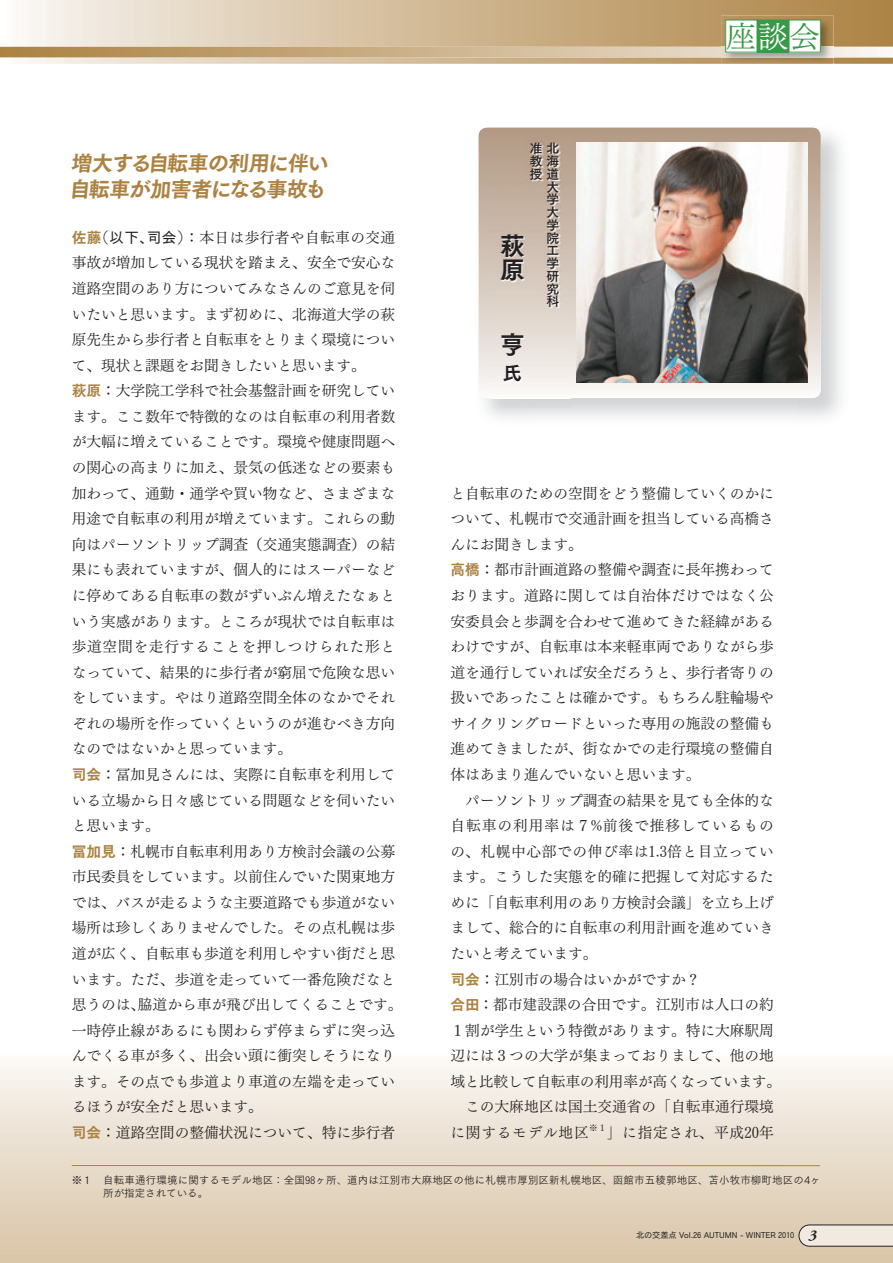
<style>
.page{position:relative;width:893px;height:1263px;background:#fff}
.page>*{position:absolute;margin:0;border:0;box-sizing:border-box;transform-origin:0 0}
.t1{font:30.15px "Tsuku Min Pro R 90 msp RKSJ H";color:#3a9948}
.t2{font:24.75px/24.8px "Tsuku Go Pro E 90 msp RKSJ H";color:#231f20}
.t3{font:21px/25.7px "Tsuku Go Pro E 90 msp RKSJ H";color:#ab8242}
.t4{font:18.75px "Tsuku Go Pro E 90 msp RKSJ H";color:#231f20}
.t5{font:14.7px/25.5px "Tsuku Min Pro R 90 msp RKSJ H";color:#231f20}
.t6{font:14.7px "Tsuku Min Pro R 90 msp RKSJ H";letter-spacing:.05em;color:#231f20}
.t7{font:12.75px/12.8px "Tsuku Go Pro B 90 msp RKSJ H";color:#231f20;text-align:right}
.t8{font:10.5px/12.8px "Tsuku Go Pro R 90 msp RKSJ H";letter-spacing:.01em;color:#231f20}
.t9{font:8.55px "Tsuku Min Pro R 90 msp RKSJ H";color:#231f20}
.t10{font:8.25px "Cezanne Pro M 90 msp RKSJ H";letter-spacing:-.01em;color:#231f20}
.s1{color:#fff}
.s2{font-family:"Tsuku Go Pro E 90 msp RKSJ H";color:#ab8242}
.s3{font-family:"Tsuku Go Pro L 90 msp RKSJ H"}
.s4{font-family:"Tsuku Go Pro D 90 msp RKSJ H"}
.s5{font-family:"Adobe Garamond Pro";font-weight:700;font-style:italic;font-size:15px}
</style>
<div class="page">
<svg style="left:0;top:1066px;width:893px;height:197px;background:#e8dccb"></svg>
<svg style="left:0;top:0;width:893px;height:64px;background:#d4be9e"></svg>
<svg style="left:0;top:47px;width:893px;height:10px;background:#cbb18a"></svg>
<img style="left:721px;top:16px;width:112px;height:48px">
<img style="left:721px;top:47px;width:112px;height:10px">
<div style="left:757px;top:20px;width:32px;height:32px;background:#3a9948"></div>
<div style="left:726px;top:20px;width:31px;height:32px;background:#fff"></div>
<div style="left:789px;top:20px;width:31px;height:32px;background:#fff"></div>
<hr style="left:72px;top:1165px;width:748px;height:1px;background:#ab8242">
<svg style="left:479px;top:128px;width:342px;height:270px"></svg>
<img style="left:576px;top:142px;width:232px;height:241px">
<img style="left:490px;top:137px;width:81px;height:271px">
<svg style="left:798px;top:1224px;width:95px;height:23px;background:#dcd5cc"></svg>
<h1 class="t1" style="left:726px;top:25px;width:95px">座<span class="s1">談</span>会</h1>
<p class="t7" style="left:530px;top:144px;width:30px">准北教海授道大<br>学<br>大<br>学<br>院<br>工<br>学<br>研<br>究<br>科</p>
<h3 class="t3" style="left:69px;top:153px;width:262px">増大する自転車の利用に伴い自転車が加害者になる事故も</h3>
<p class="t5" style="left:72px;top:227px;width:332px"><span class="s2">佐藤</span><span class="s3">（</span><span class="s4">以下、司会</span><span class="s3">）</span>：本日は歩行者や自転車の交通事故が増加している現状を踏まえ、安全で安心な道路空間のあり方についてみなさんのご意見を伺いたいと思います。まず初めに、北海道大学の萩原先生から歩行者と自転車をとりまく環境について、現状と課題をお聞きしたいと思います。<br><span class="s2">萩原</span>：大学院工学科で社会基盤計画を研究しています。ここ数年で特徴的なのは自転車の利用者数が大幅に増えていることです。環境や健康問題への関心の高まりに加え、景気の低迷などの要素も加わって、通勤・通学や買い物など、さまざまな用途で自転車の利用が増えています。これらの動向はパーソントリップ調査（交通実態調査）の結果にも表れていますが、個人的にはスーパーなどに停めてある自転車の数がずいぶん増えたなぁという実感があります。ところが現状では自転車は歩道空間を走行することを押しつけられた形となっていて、結果的に歩行者が窮屈で危険な思いをしています。やはり道路空間全体のなかでそれぞれの場所を作っていくというのが進むべき方向なのではないかと思っています。<br><span class="s2">司会</span>：冨加見さんには、実際に自転車を利用している立場から日々感じている問題などを伺いたいと思います。<br><span class="s2">冨加見</span>：札幌市自転車利用あり方検討会議の公募市民委員をしています。以前住んでいた関東地方では、バスが走るような主要道路でも歩道がない場所は珍しくありませんでした。その点札幌は歩道が広く、自転車も歩道を利用しやすい街だと思います。ただ、歩道を走っていて一番危険だなと思うのは、脇道から車が飛び出してくることです。一時停止線があるにも関わらず停まらずに突っ込んでくる車が多く、出会い頭に衝突しそうになります。その点でも歩道より車道の左端を走っているほうが安全だと思います。<br><span class="s2">司会</span>：道路空間の整備状況について、特に歩行者</p>
<h2 class="t2" style="left:500px;top:236px;width:26px">萩原</h2>
<h2 class="t2" style="left:500px;top:335px;width:25px">亨</h2>
<p class="t4" style="left:503px;top:366px;width:19px">氏</p>
<p class="t5" style="left:450px;top:482px;width:332px">と自転車のための空間をどう整備していくのかについて、札幌市で交通計画を担当している高橋さんにお聞きします。<br><span class="s2">高橋</span>：都市計画道路の整備や調査に長年携わっております。道路に関しては自治体だけではなく公安委員会と歩調を合わせて進めてきた経緯があるわけですが、自転車は本来軽車両でありながら歩道を通行していれば安全だろうと、歩行者寄りの扱いであったことは確かです。もちろん駐輪場やサイクリングロードといった専用の施設の整備も進めてきましたが、街なかでの走行環境の整備自体はあまり進んでいないと思います。<br>　パーソントリップ調査の結果を見ても全体的な自転車の利用率は７%前後で推移しているものの、札幌中心部での伸び率は1.3倍と目立っています。こうした実態を的確に把握して対応するために「自転車利用のあり方検討会議」を立ち上げまして、総合的に自転車の利用計画を進めていきたいと考えています。<br><span class="s2">司会</span>：江別市の場合はいかがですか？<br><span class="s2">合田</span>：都市建設課の合田です。江別市は人口の約<br>１割が学生という特徴があります。特に大麻駅周辺には３つの大学が集まっておりまして、他の地域と比較して自転車の利用率が高くなっています。　この大麻地区は国土交通省の「自転車通行環境に関するモデル地区</p>
<p class="t9" style="left:589px;top:1124px;width:19px">※１</p>
<p class="t6" style="left:607px;top:1127px;width:169px">」に指定され、平成20年</p>
<p class="t8" style="left:103px;top:1175px;width:719px;text-indent:-32px">※１　 自転車通行環境に関するモデル地区：全国98ヶ所、道内は江別市大麻地区の他に札幌市厚別区新札幌地区、函館市五稜郭地区、苫小牧市柳町地区の4ヶ所が指定されている。</p>
<p class="t10" style="left:636px;top:1232px;width:182px">北の交差点 Vol.26 AUTUMN - WINTER 2010 <span class="s5">3</span></p>
</div>
